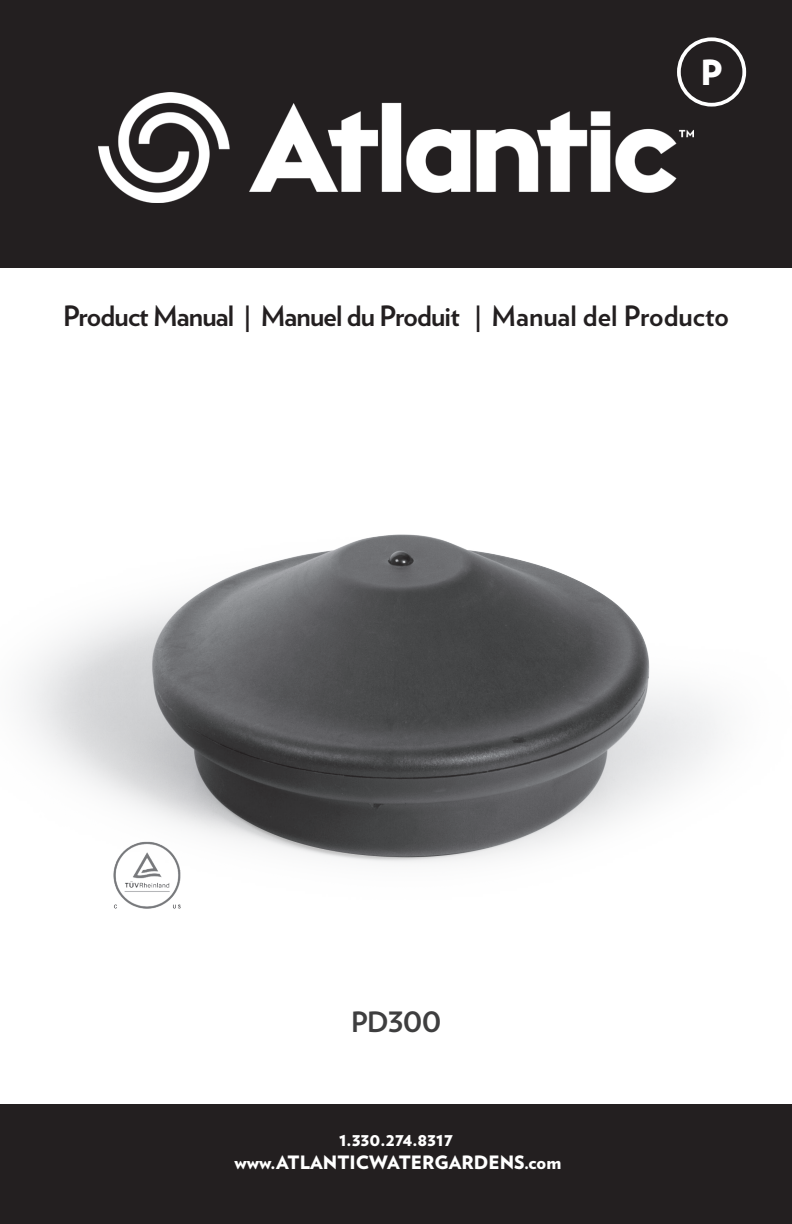
<style>
.page{position:relative;width:792px;height:1224px;background:#fff}
.page>*{position:absolute;margin:0;border:0;box-sizing:border-box;transform-origin:0 0}
.t1{font:900 34.6px "Verlag";color:#fff}
.Paragraph_Style_1{font:700 28px "Verlag";letter-spacing:-.03em;color:#231f20}
.Paragraph_Style_1-2{font:700 28px "Verlag";letter-spacing:-.03em;color:#3e3e3f}
.t2{font:900 18.4px/23px "Verlag";color:#fff;text-align:center}
</style>
<div class="page">
<img style="left:22px;top:534px;width:702px;height:329px">
<div style="left:0;top:1105px;width:792px;height:119px;background:#231f20"></div>
<div style="left:0;top:0;width:792px;height:268px;background:#231f20"></div>
<img style="left:98px;top:92px;width:596px;height:111px">
<div style="left:677px;top:37px;width:69px;height:70px;border:4px solid #fff;border-radius:50%"></div>
<img style="left:104px;top:829px;width:94px;height:80px">
<p class="t1" style="left:701px;top:44px;width:24px">P</p>
<p class="Paragraph_Style_1" style="left:63px;top:294px;width:668px">Product Manual | Manuel du Produit | Manual del Producto</p>
<p class="Paragraph_Style_1-2" style="left:351px;top:1000px;width:92px">PD300</p>
<p class="t2" style="left:235px;top:1127px;width:328px">1.330.274.8317 www.ATLANTICWATERGARDENS.com</p>
</div>
